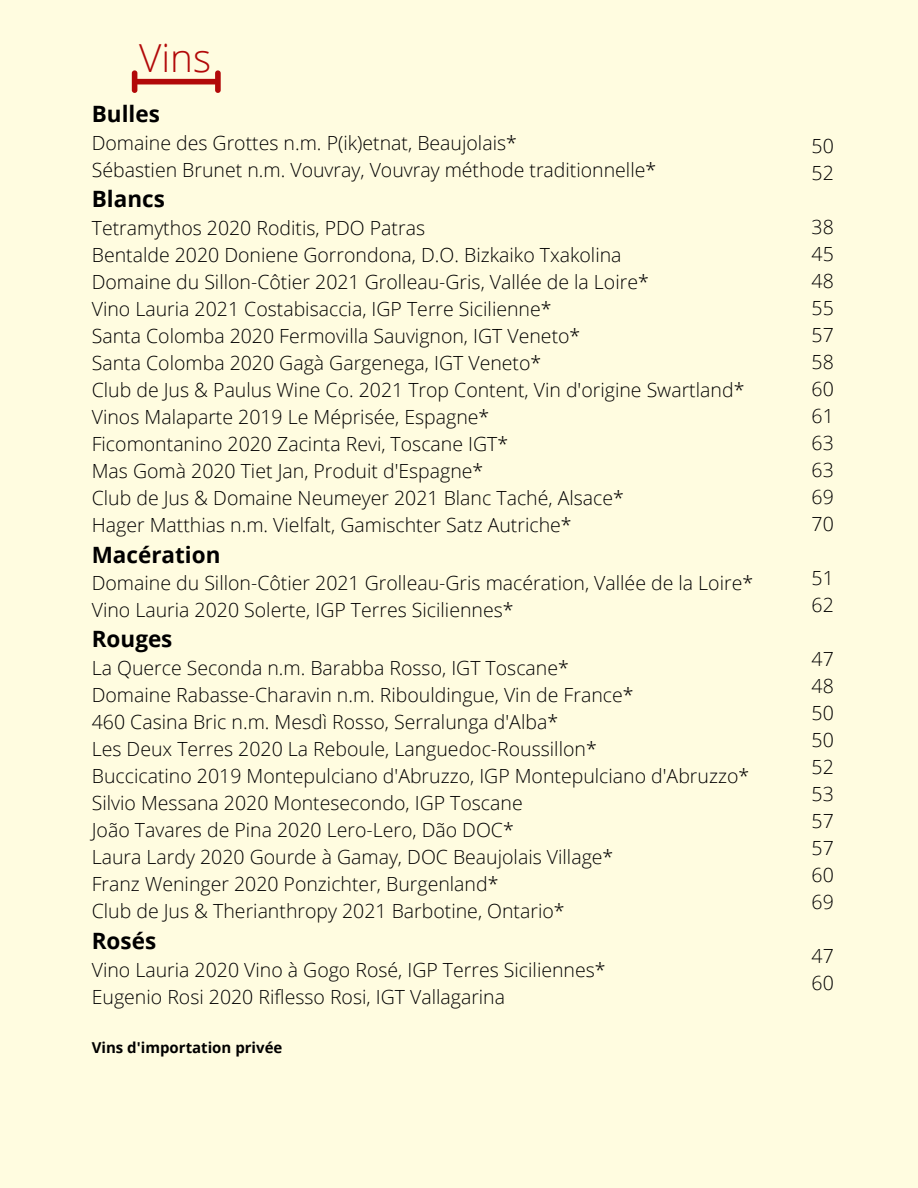
<style>
.page{position:relative;width:918px;height:1188px;background:#fffce0}
.page>*{position:absolute;margin:0;border:0;box-sizing:border-box;transform-origin:0 0}
.t1{font:300 38.7px "Open Sans";color:#b20909}
.t2{font:700 22.5px "Open Sans";color:#000}
.t3{font:300 19.5px/27px "Open Sans";color:#000}
.t4{font:700 15px "Open Sans";color:#000}
</style>
<div class="page">
<div style="left:137px;top:79px;width:78px;height:5px;background:#b20909"></div>
<svg style="left:132px;top:70px;width:5px;height:23px"></svg>
<svg style="left:215px;top:70px;width:6px;height:23px"></svg>
<h1 class="t1" style="left:139px;top:31px;width:73px">Vins</h1>
<p class="t2" style="left:92px;top:98px;width:70px">Bulles</p>
<p class="t3" style="left:92px;top:129px;width:566px">Domaine des Grottes n.m. P(ik)etnat, Beaujolais*<br>Sébastien Brunet n.m. Vouvray, Vouvray méthode traditionnelle*</p>
<p class="t2" style="left:92px;top:183px;width:75px">Blancs</p>
<p class="t3" style="left:92px;top:214px;width:654px">Tetramythos 2020 Roditis, PDO Patras<br>Bentalde 2020 Doniene Gorrondona, D.O. Bizkaiko Txakolina<br>Domaine du Sillon-Côtier 2021 Grolleau-Gris, Vallée de la Loire*<br>Vino Lauria 2021 Costabisaccia, IGP Terre Sicilienne*<br>Santa Colomba 2020 Fermovilla Sauvignon, IGT Veneto*<br>Santa Colomba 2020 Gagà Gargenega, IGT Veneto*<br>Club de Jus &amp; Paulus Wine Co. 2021 Trop Content, Vin d'origine Swartland* Vinos Malaparte 2019 Le Méprisée, Espagne*<br>Ficomontanino 2020 Zacinta Revi, Toscane IGT*<br>Mas Gomà 2020 Tiet Jan, Produit d'Espagne*<br>Club de Jus &amp; Domaine Neumeyer 2021 Blanc Taché, Alsace*<br>Hager Matthias n.m. Vielfalt, Gamischter Satz Autriche*</p>
<p class="t2" style="left:92px;top:539px;width:130px">Macération</p>
<p class="t3" style="left:92px;top:569px;width:663px">Domaine du Sillon-Côtier 2021 Grolleau-Gris macération, Vallée de la Loire*<br>Vino Lauria 2020 Solerte, IGP Terres Siciliennes*</p>
<p class="t2" style="left:92px;top:623px;width:82px">Rouges</p>
<p class="t3" style="left:92px;top:654px;width:659px">La Querce Seconda n.m. Barabba Rosso, IGT Toscane*<br>Domaine Rabasse-Charavin n.m. Ribouldingue, Vin de France*<br>460 Casina Bric n.m. Mesdì Rosso, Serralunga d'Alba*<br>Les Deux Terres 2020 La Reboule, Languedoc-Roussillon*<br>Buccicatino 2019 Montepulciano d'Abruzzo, IGP Montepulciano d'Abruzzo* Silvio Messana 2020 Montesecondo, IGP Toscane<br>João Tavares de Pina 2020 Lero-Lero, Dão DOC*<br>Laura Lardy 2020 Gourde à Gamay, DOC Beaujolais Village*<br>Franz Weninger 2020 Ponzichter, Burgenland*<br>Club de Jus &amp; Therianthropy 2021 Barbotine, Ontario*</p>
<p class="t2" style="left:92px;top:925px;width:66px">Rosés</p>
<p class="t3" style="left:92px;top:956px;width:515px">Vino Lauria 2020 Vino à Gogo Rosé, IGP Terres Siciliennes*<br>Eugenio Rosi 2020 Riflesso Rosi, IGT Vallagarina</p>
<p class="t4" style="left:92px;top:1037px;width:192px">Vins d'importation privée</p>
<p class="t3" style="left:812px;top:132px;width:24px">50<br>52</p>
<p class="t3" style="left:812px;top:213px;width:24px;text-align:justify">38<br>45<br>48<br>55<br>57<br>58<br>60<br>61<br>63<br>63<br>69<br>70</p>
<p class="t3" style="left:812px;top:564px;width:24px">51<br>62</p>
<p class="t3" style="left:812px;top:645px;width:24px;text-align:justify">47<br>48<br>50<br>50<br>52<br>53<br>57<br>57<br>60<br>69</p>
<p class="t3" style="left:812px;top:942px;width:24px">47<br>60</p>
</div>
